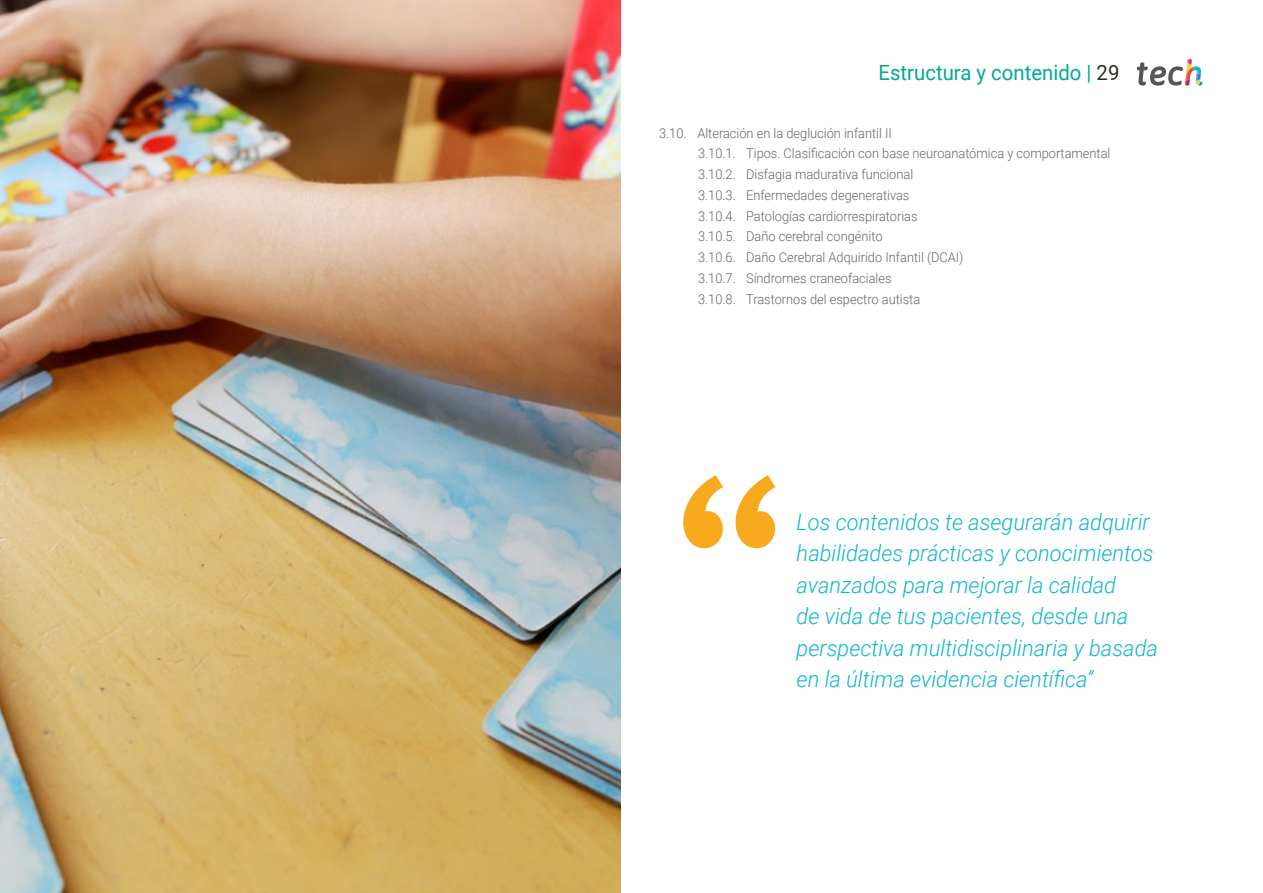
<style>
.page{position:relative;width:1263px;height:893px;background:#fff}
.page>*{position:absolute;margin:0;border:0;box-sizing:border-box;transform-origin:0 0}
.t1{font:italic 300 22.5px/31.5px "Roboto";color:#0fb6cf}
.t2{font:21px "Roboto";color:#00a996}
.t3{font:300 13.5px/20.7px "Roboto";color:#61646a;scale:.95 1}
.s1{color:#312e20}
</style>
<div class="page">
<svg style="left:683px;top:475px;width:92px;height:73px"></svg>
<img style="left:0;top:0;width:621px;height:893px">
<svg style="left:1137px;top:59px;width:65px;height:27px"></svg>
<h2 class="t2" style="left:878px;top:57px;width:242px">Estructura y contenido | <span class="s1">29</span></h2>
<p class="t3" style="left:698px;top:122px;width:436px;text-indent:-39px">3.10. Alteración en la deglución infantil II<br>3.10.1. Tipos. Clasificación con base neuroanatómica y comportamental 3.10.2. Disfagia madurativa funcional<br>3.10.3. Enfermedades degenerativas<br>3.10.4. Patologías cardiorrespiratorias<br>3.10.5. Daño cerebral congénito<br>3.10.6. Daño Cerebral Adquirido Infantil (DCAI)<br>3.10.7. Síndromes craneofaciales<br>3.10.8. Trastornos del espectro autista</p>
<h1 class="t1" style="left:797px;top:505px;width:363px">Los contenidos te asegurarán adquirir habilidades prácticas y conocimientos avanzados para mejorar la calidad<br>de vida de tus pacientes, desde una perspectiva multidisciplinaria y basada en la última evidencia científica”</h1>
</div>
